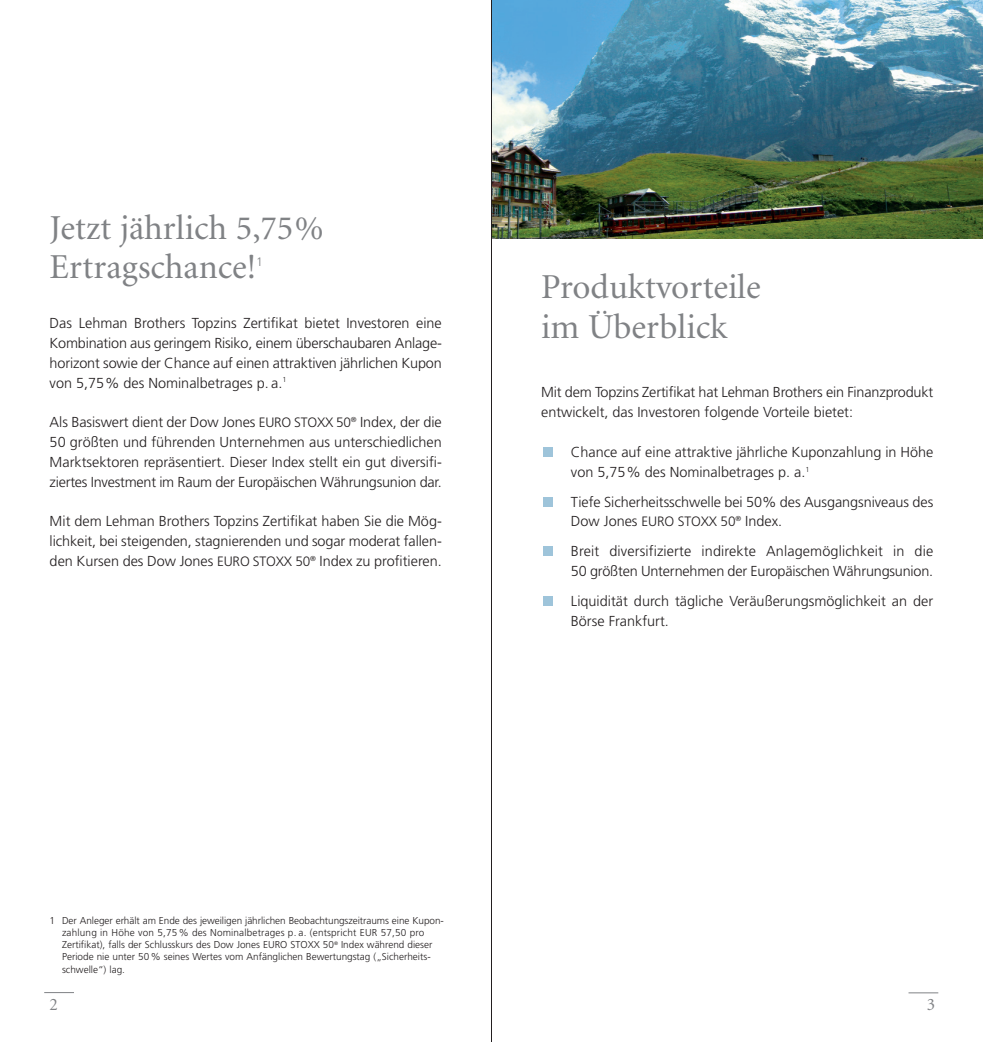
<style>
.page{position:relative;width:983px;height:1042px;background:#fff}
.page>*{position:absolute;margin:0;border:0;box-sizing:border-box;transform-origin:0 0}
.t1{font:35px/39.7px "Minion";color:#808285}
.t2{font:17.5px "Minion";color:#808285}
.t3{font:300 14.35px/19.8px "Frutiger";color:#231f20}
.t4{font:300 12.25px "Frutiger";color:#808285}
.t5{font:300 9.97px/12.2px "Frutiger";color:#231f20}
.s1{font-size:34.12px}
.s2{font-size:13.65px}
</style>
<div class="page">
<img style="left:492px;top:0;width:490px;height:239px">
<div style="left:542px;top:596px;width:10px;height:10px;background:#9ec4da"></div>
<div style="left:542px;top:546px;width:10px;height:10px;background:#9ec4da"></div>
<div style="left:542px;top:497px;width:10px;height:9px;background:#9ec4da"></div>
<div style="left:542px;top:447px;width:10px;height:10px;background:#9ec4da"></div>
<hr style="left:44px;top:992px;width:30px;height:1px;background:#808285">
<hr style="left:908px;top:992px;width:30px;height:1px;background:#808285">
<hr style="left:491px;top:0;width:1px;height:1042px;background:#231f20">
<h1 class="t1" style="left:50px;top:210px;width:275px">Jetzt jährlich <span class="s1">5,75%<br></span>Ertragschance!</h1>
<p class="t4" style="left:256px;top:257px;width:8px">1</p>
<p class="t3" style="left:50px;top:314px;width:393px;text-align:justify">Das Lehman Brothers Topzins Zertifikat bietet Investoren eine Kombination aus geringem Risiko, einem überschaubaren Anlage&shy;horizont sowie der Chance auf einen attraktiven jährlichen Kupon von 5,75% des Nominalbetrages p. a.<sup>1</sup></p>
<p class="t3" style="left:50px;top:413px;width:393px;text-align:justify">Als Basiswert dient der Dow Jones <span class="s2">EURO STOXX 50</span><sup>®</sup> Index, der die 50 größten und führenden Unternehmen aus unterschiedlichen Marktsektoren repräsentiert. Dieser Index stellt ein gut diversifi&shy;ziertes Investment im Raum der Europäischen Währungsunion dar.</p>
<p class="t3" style="left:50px;top:513px;width:393px;text-align:justify">Mit dem Lehman Brothers Topzins Zertifikat haben Sie die Mög&shy;lichkeit, bei steigenden, stagnierenden und sogar moderat fallen&shy;den Kursen des Dow Jones <span class="s2">EURO STOXX 50</span><sup>®</sup> Index zu profitieren.</p>
<h1 class="t1" style="left:541px;top:270px;width:221px">Produktvorteile im Überblick</h1>
<p class="t3" style="left:541px;top:384px;width:393px">Mit dem Topzins Zertifikat hat Lehman Brothers ein Finanzprodukt entwickelt, das Investoren folgende Vorteile bietet:</p>
<p class="t3" style="left:570px;top:443px;width:364px">Chance auf eine attraktive jährliche Kuponzahlung in Höhe von 5,75% des Nominalbetrages p. a.<sup>1</sup></p>
<p class="t3" style="left:570px;top:493px;width:364px">Tiefe Sicherheitsschwelle bei 50% des Ausgangsniveaus des<br>Dow Jones <span class="s2">EURO STOXX 50</span><sup>®</sup> Index.</p>
<p class="t3" style="left:570px;top:542px;width:364px">Breit diversifizierte indirekte Anlagemöglichkeit in die<br>50 größten Unternehmen der Europäischen Währungsunion.</p>
<p class="t3" style="left:570px;top:592px;width:364px">Liquidität durch tägliche Veräußerungsmöglichkeit an der<br>Börse Frankfurt.</p>
<p class="t5" style="left:62px;top:915px;width:383px;text-indent:-12px">1 Der Anleger erhält am Ende des jeweiligen jährlichen Beobachtungszeitraums eine Kupon&shy;zahlung in Höhe von 5,75% des Nominalbetrages p. a. (entspricht EUR 57,50 pro Zertifikat), falls der Schlusskurs des Dow Jones EURO STOXX 50<sup>®</sup> Index während dieser Periode nie unter 50% seines Wertes vom Anfänglichen Bewertungstag („Sicherheits&shy;schwelle“) lag.</p>
<p class="t2" style="left:50px;top:997px;width:10px">2</p>
<p class="t2" style="left:926px;top:997px;width:10px">3</p>
</div>
